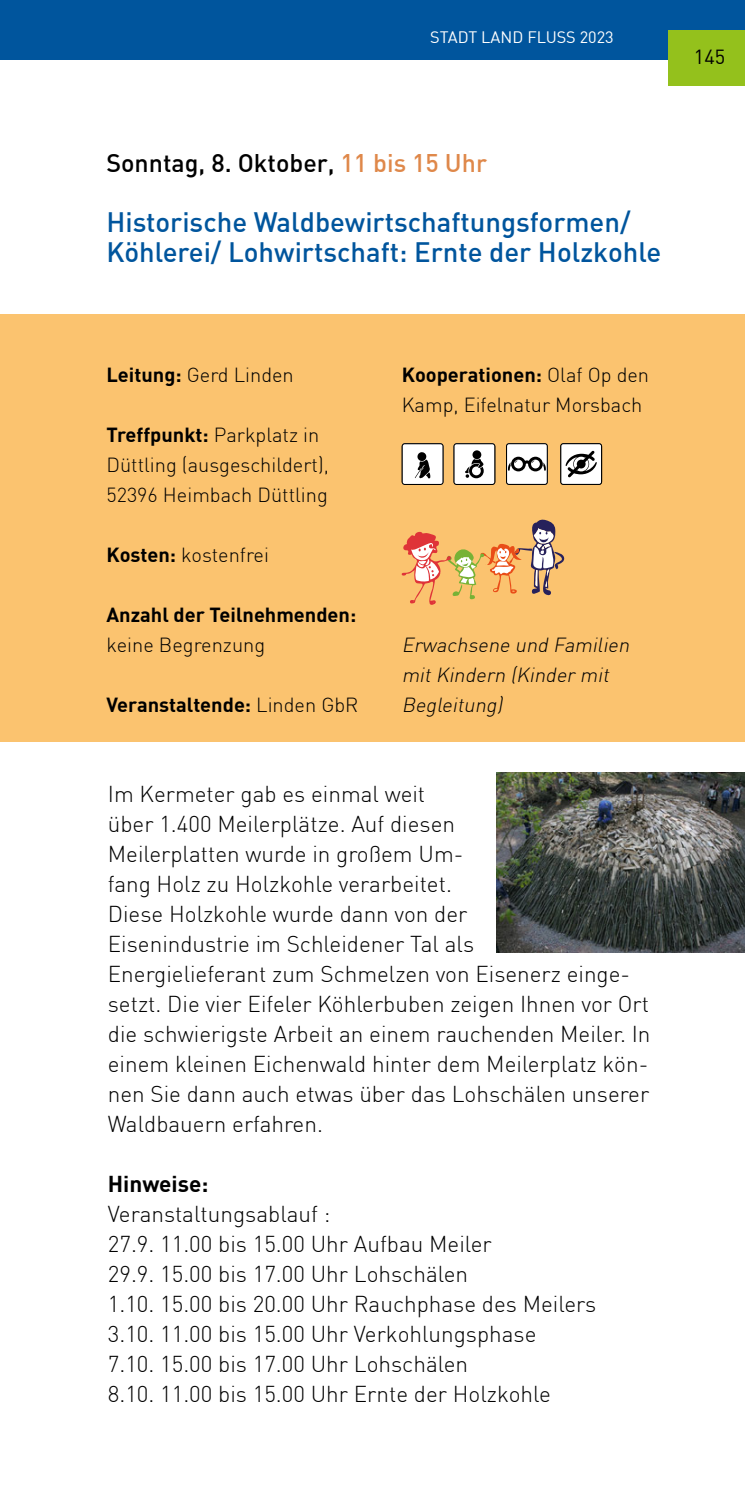
<style>
.page{position:relative;width:745px;height:1489px;background:#fff}
.page>*{position:absolute;margin:0;border:0;box-sizing:border-box;transform-origin:0 0}
.t1{font:500 27.5px/30px "DIN";color:#00559d}
.t2{font:500 25px "DIN";color:#000}
.t3{font:300 22.5px/30px "DIN";color:#000}
.t4{font:700 22.5px "DIN";color:#000}
.t5{font:300 20px/30px "DIN";color:#000}
.t6{font:700 20px/30px "DIN";color:#000}
.t7{font:italic 300 20px/30px "DIN";color:#000}
.t8{font:20px "DIN";color:#000}
.t9{font:16.25px "DIN";color:#fff}
.s1{color:#df884a}
.s2{font-weight:700}
.s3{font-weight:300}
</style>
<div class="page">
<div style="left:0;top:0;width:744px;height:60px;background:#00559d"></div>
<div style="left:668px;top:30px;width:76px;height:56px;background:#94c11c"></div>
<div style="left:0;top:314px;width:744px;height:427px;background:#fbc36f"></div>
<svg style="left:401px;top:519px;width:163px;height:86px"></svg>
<svg style="left:401px;top:443px;width:42px;height:42px"></svg>
<svg style="left:453px;top:443px;width:42px;height:42px"></svg>
<svg style="left:506px;top:443px;width:41px;height:42px"></svg>
<svg style="left:560px;top:443px;width:41px;height:42px"></svg>
<img style="left:496px;top:772px;width:248px;height:180px">
<p class="t9" style="left:430px;top:27px;width:185px">STADT LAND FLUSS 2023</p>
<h2 class="t2" style="left:106px;top:147px;width:382px">Sonntag, 8. Oktober, <span class="s1">11 bis 15 Uhr</span></h2>
<h2 class="t1" style="left:106px;top:206px;width:556px">Historische Waldbewirtschaftungsformen/<br>Köhlerei/ Lohwirtschaft: Ernte der Holzkohle</h2>
<p class="t8" style="left:693px;top:44px;width:33px">145</p>
<p class="t5" style="left:106px;top:359px;width:189px"><span class="s2">Leitung:</span> Gerd Linden</p>
<p class="t5" style="left:106px;top:419px;width:224px"><span class="s2">Treffpunkt:</span> Parkplatz in<br>Düttling (ausgeschildert),<br>52396 Heimbach Düttling</p>
<p class="t5" style="left:106px;top:539px;width:164px"><span class="s2">Kosten:</span> kostenfrei</p>
<p class="t6" style="left:106px;top:599px;width:251px">Anzahl der Teilnehmenden: <span class="s3">keine Begrenzung</span></p>
<p class="t6" style="left:106px;top:689px;width:253px">Veranstaltende: <span class="s3">Linden GbR</span></p>
<p class="t5" style="left:401px;top:359px;width:249px"><span class="s2">Kooperationen:</span> Olaf Op den<br>Kamp, Eifelnatur Morsbach</p>
<p class="t7" style="left:401px;top:629px;width:233px">Erwachsene und Familien mitKindern (Kinder mit<br>Begleitung)</p>
<p class="t3" style="left:108px;top:778px;width:544px">Im Kermeter gab es einmal weit<br>über 1.400 Meilerplätze. Auf diesen<br>Meilerplatten wurde in großem Um-<br>fang Holz zu Holzkohle verarbeitet.<br>Diese Holzkohle wurde dann von der<br>Eisenindustrie im Schleidener Tal als<br>Energielieferant zum Schmelzen von Eisenerz einge&shy;setzt. Die vier Eifeler Köhlerbuben zeigen Ihnen vor Ort die schwierigste Arbeit an einem rauchenden Meiler. In einem kleinen Eichenwald hinter dem Meilerplatz kön&shy;nen Sie dann auch etwas über das Lohschälen unserer Waldbauern erfahren.</p>
<h3 class="t4" style="left:108px;top:1169px;width:102px">Hinweise:</h3>
<p class="t3" style="left:108px;top:1198px;width:224px">Veranstaltungsablauf :</p>
<p class="t3" style="left:108px;top:1228px;width:385px">27.9. 11.00 bis 15.00 Uhr Aufbau Meiler</p>
<p class="t3" style="left:108px;top:1258px;width:361px">29.9. 15.00 bis 17.00 Uhr Lohschälen</p>
<p class="t3" style="left:108px;top:1288px;width:489px">1.10. 15.00 bis 20.00 Uhr Rauchphase des Meilers</p>
<p class="t3" style="left:108px;top:1318px;width:430px">3.10. 11.00 bis 15.00 Uhr Verkohlungsphase</p>
<p class="t3" style="left:108px;top:1348px;width:361px">7.10. 15.00 bis 17.00 Uhr Lohschälen</p>
<p class="t3" style="left:108px;top:1378px;width:444px">8.10. 11.00 bis 15.00 Uhr Ernte der Holzkohle</p>
</div>
